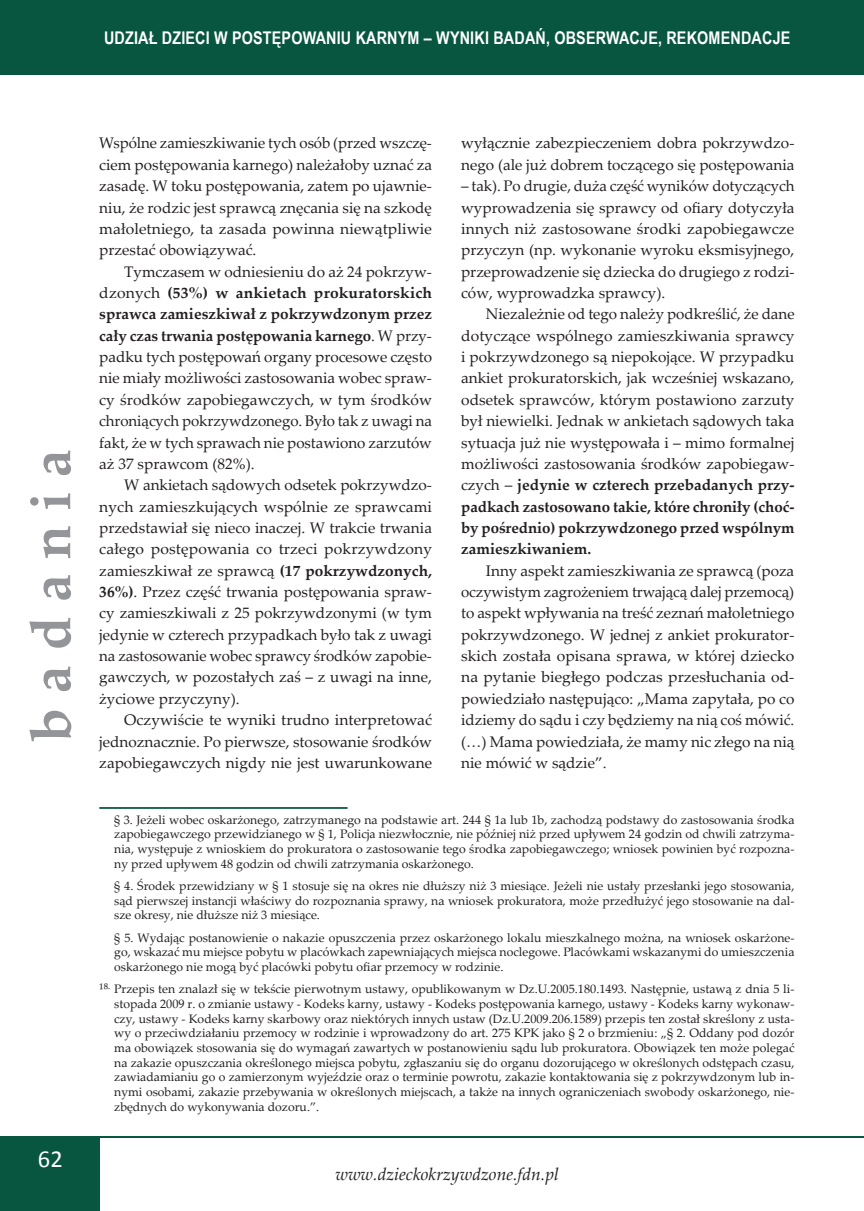
<style>
.page{position:relative;width:864px;height:1211px;background:#fff}
.page>*{position:absolute;margin:0;border:0;box-sizing:border-box;transform-origin:0 0}
.t1{font:700 56px "Palatino Linotype";letter-spacing:.26em;color:#939598}
.t2{font:24.5px "Calibri";color:#fff}
.t3{font:700 17.5px "Arial Narrow";letter-spacing:.01em;color:#fff}
.t4{font:italic 17.5px "Palatino Linotype";color:#231f20}
.tekst_chlebowy{font:15.4px/21.3px "Palatino Linotype";color:#231f20;text-align:justify}
.przypis_akapit_wewnę{font:12.25px/14.7px "Palatino Linotype";color:#231f20;text-align:justify}
.s1{font-weight:700}
.s2{font-size:14px}
</style>
<div class="page">
<div style="left:0;top:1136px;width:99px;height:74px;background:#085540"></div>
<hr style="left:0;top:1136px;width:863px;height:1px;background:#085540">
<div style="left:0;top:0;width:863px;height:74px;background:#085540"></div>
<hr style="left:99px;top:807px;width:248px;height:1px;background:#085540">
<p class="t3" style="left:104px;top:24px;width:687px">UDZIAŁ DZIECI W POSTĘPOWANIU KARNYM – WYNIKI BADAŃ, OBSERWACJE, REKOMENDACJE</p>
<h1 class="t1" style="left:11px;top:742px;width:294px;rotate:-90deg">badania</h1>
<h2 class="t2" style="left:38px;top:1142px;width:26px">62</h2>
<p class="tekst_chlebowy" style="left:99px;top:132px;width:334px">Wspólne zamieszkiwanie tych osób (przed wszczę&shy;ciem postępowania karnego) należałoby uznać za zasadę. W toku postępowania, zatem po ujawnie&shy;niu, że rodzic jest sprawcą znęcania się na szkodę małoletniego, ta zasada powinna niewątpliwie przestać obowiązywać.</p>
<p class="tekst_chlebowy" style="left:99px;top:260px;width:334px;text-indent:25px">Tymczasem w odniesieniu do aż 24 pokrzyw&shy;dzonych <span class="s1">(53%) w ankietach prokuratorskich sprawca zamieszkiwał z pokrzywdzonym przez cały czas trwania postępowania karnego</span>. W przy&shy;padku tych postępowań organy procesowe często nie miały możliwości zastosowania wobec spraw&shy;cy środków zapobiegawczych, w tym środków chroniących pokrzywdzonego. Było tak z uwagi na fakt, że w tych sprawach nie postawiono zarzutów aż 37 sprawcom (82%).</p>
<p class="tekst_chlebowy" style="left:99px;top:473px;width:334px;text-indent:25px">W ankietach sądowych odsetek pokrzywdzo&shy;nych zamieszkujących wspólnie ze sprawcami przedstawiał się nieco inaczej. W trakcie trwania całego postępowania co trzeci pokrzywdzony zamieszkiwał ze sprawcą <span class="s1">(17 pokrzywdzonych, 36%)</span>. Przez część trwania postępowania spraw&shy;cy zamieszkiwali z 25 pokrzywdzonymi (w tym jedynie w czterech przypadkach było tak z uwagi na zastosowanie wobec sprawcy środków zapobie&shy;gawczych, w pozostałych zaś – z uwagi na inne, życiowe przyczyny).</p>
<p class="tekst_chlebowy" style="left:99px;top:708px;width:334px;text-indent:25px">Oczywiście te wyniki trudno interpretować jednoznacznie. Po pierwsze, stosowanie środków zapobiegawczych nigdy nie jest uwarunkowane</p>
<p class="tekst_chlebowy" style="left:461px;top:132px;width:334px">wyłącznie zabezpieczeniem dobra pokrzywdzo&shy;nego (ale już dobrem toczącego się postępowania</p>
<p class="tekst_chlebowy" style="left:461px;top:175px;width:334px">– tak). Po drugie, duża część wyników dotyczących wyprowadzenia się sprawcy od ofiary dotyczyła innych niż zastosowane środki zapobiegawcze przyczyn (np. wykonanie wyroku eksmisyjnego, przeprowadzenie się dziecka do drugiego z rodzi&shy;ców, wyprowadzka sprawcy).</p>
<p class="tekst_chlebowy" style="left:461px;top:303px;width:335px;text-indent:25px">Niezależnie od tego należy podkreślić, że dane dotyczące wspólnego zamieszkiwania sprawcy i pokrzywdzonego są niepokojące. W przypadku ankiet prokuratorskich, jak wcześniej wskazano, odsetek sprawców, którym postawiono zarzuty był niewielki. Jednak w ankietach sądowych taka sytuacja już nie występowała i – mimo formalnej możliwości zastosowania środków zapobiegaw&shy;czych – <span class="s1">jedynie w czterech przebadanych przy&shy;padkach zastosowano takie, które chroniły (choć&shy;by pośrednio) pokrzywdzonego przed wspólnym zamieszkiwaniem.</span></p>
<p class="tekst_chlebowy" style="left:461px;top:559px;width:334px;text-indent:25px">Inny aspekt zamieszkiwania ze sprawcą (poza oczywistym zagrożeniem trwającą dalej przemocą) to aspekt wpływania na treść zeznań małoletniego pokrzywdzonego. W jednej z ankiet prokurator&shy;skich została opisana sprawa, w której dziecko na pytanie biegłego podczas przesłuchania od&shy;powiedziało następująco: „Mama zapytała, po co idziemy do sądu i czy będziemy na nią coś mówić. (…) Mama powiedziała, że mamy nic złego na nią nie mówić w sądzie”.</p>
<p class="przypis_akapit_wewnę" style="left:114px;top:811px;width:681px">§ 3. Jeżeli wobec oskarżonego, zatrzymanego na podstawie art. 244 § 1a lub 1b, zachodzą podstawy do zastosowania środka zapobiegawczego przewidzianego w § 1, Policja niezwłocznie, nie później niż przed upływem 24 godzin od chwili zatrzyma&shy;nia, występuje z wnioskiem do prokuratora o zastosowanie tego środka zapobiegawczego; wniosek powinien być rozpozna&shy;ny przed upływem 48 godzin od chwili zatrzymania oskarżonego.</p>
<p class="przypis_akapit_wewnę" style="left:114px;top:878px;width:681px">§ 4. Środek przewidziany w § 1 stosuje się na okres nie dłuższy niż 3 miesiące. Jeżeli nie ustały przesłanki jego stosowania, sąd pierwszej instancji właściwy do rozpoznania sprawy, na wniosek prokuratora, może przedłużyć jego stosowanie na dal&shy;sze okresy, nie dłuższe niż 3 miesiące.</p>
<p class="przypis_akapit_wewnę" style="left:114px;top:929px;width:681px">§ 5. Wydając postanowienie o nakazie opuszczenia przez oskarżonego lokalu mieszkalnego można, na wniosek oskarżone&shy;go, wskazać mu miejsce pobytu w placówkach zapewniających miejsca noclegowe. Placówkami wskazanymi do umieszczenia oskarżonego nie mogą być placówki pobytu ofiar przemocy w rodzinie.</p>
<p class="przypis_akapit_wewnę" style="left:114px;top:981px;width:681px;text-indent:-15px"><span class="s2">18.</span> Przepis ten znalazł się w tekście pierwotnym ustawy, opublikowanym w Dz.U.2005.180.1493. Następnie, ustawą z dnia 5 li&shy;stopada 2009 r. o zmianie ustawy - Kodeks karny, ustawy - Kodeks postępowania karnego, ustawy - Kodeks karny wykonaw&shy;czy, ustawy - Kodeks karny skarbowy oraz niektórych innych ustaw (Dz.U.2009.206.1589) przepis ten został skreślony z usta&shy;wy o przeciwdziałaniu przemocy w rodzinie i wprowadzony do art. 275 KPK jako § 2 o brzmieniu: „§ 2. Oddany pod dozór ma obowiązek stosowania się do wymagań zawartych w postanowieniu sądu lub prokuratora. Obowiązek ten może polegać na zakazie opuszczania określonego miejsca pobytu, zgłaszaniu się do organu dozorującego w określonych odstępach czasu, zawiadamianiu go o zamierzonym wyjeździe oraz o terminie powrotu, zakazie kontaktowania się z pokrzywdzonym lub in&shy;nymi osobami, zakazie przebywania w określonych miejscach, a także na innych ograniczeniach swobody oskarżonego, nie&shy;zbędnych do wykonywania dozoru.”.</p>
<p class="t4" style="left:335px;top:1161px;width:225px">www.dzieckokrzywdzone.fdn.pl</p>
</div>
